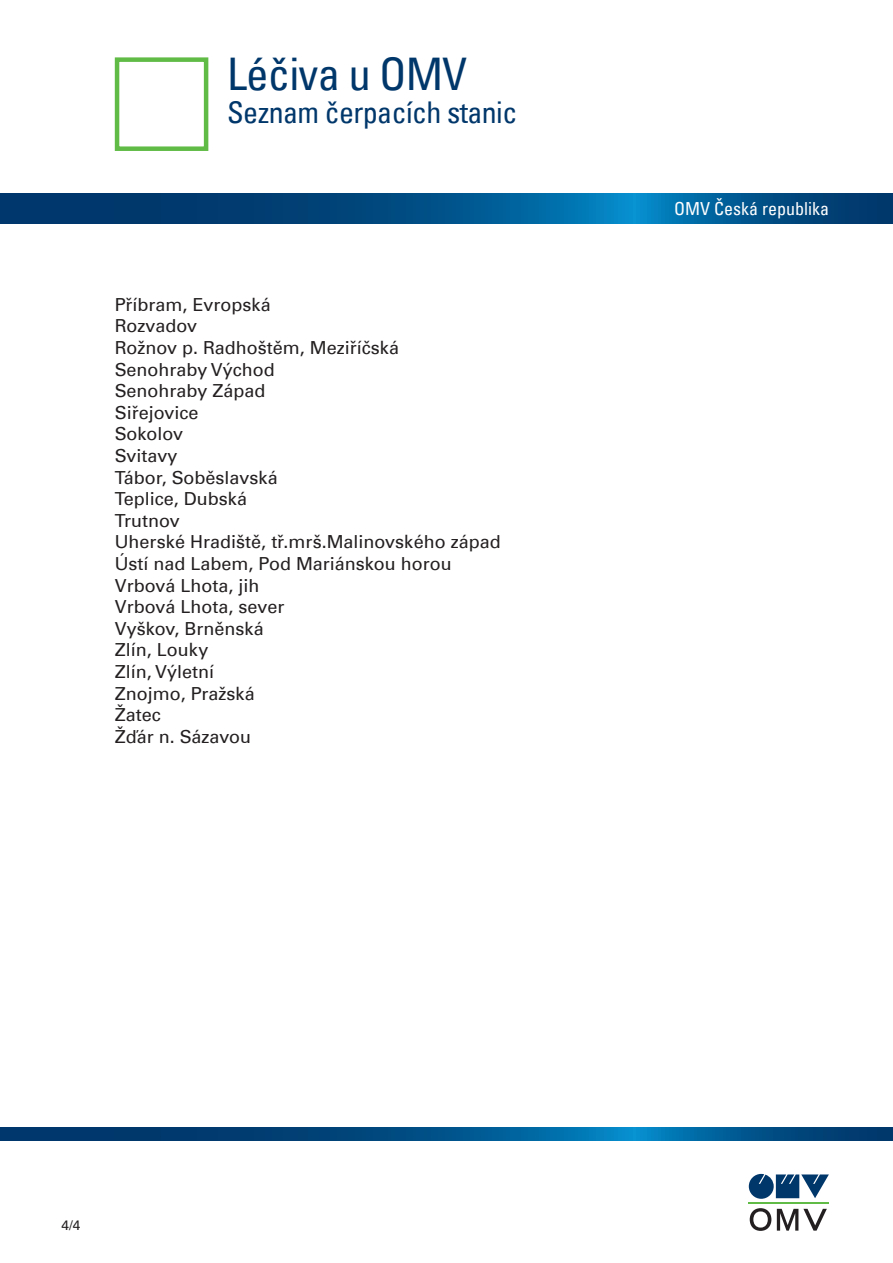
<style>
.page{position:relative;width:893px;height:1263px;background:#fff}
.page>*{position:absolute;margin:0;border:0;box-sizing:border-box;transform-origin:0 0}
.t1{font:condensed 45px "Univers Com 57";letter-spacing:-.02em;color:#00376b}
.t2{font:condensed 30px "Univers Com 57";letter-spacing:-.02em;color:#00376b}
.t3{font:18px "Univers Com 55 Roman";color:#231f20}
.t4{font:condensed 18px "Univers Com 57";color:#fff}
.t5{font:13.5px "Univers Com 55 Roman";color:#231f20}
</style>
<div class="page">
<hr style="left:749px;top:1202px;width:80px;height:2px;background:#60bb46">
<svg style="left:750px;top:1208px;width:21px;height:23px"></svg>
<svg style="left:777px;top:1209px;width:50px;height:21px"></svg>
<svg style="left:749px;top:1174px;width:80px;height:25px"></svg>
<div style="left:115px;top:57px;width:93px;height:94px;border:4px solid #60bb46"></div>
<svg style="left:0;top:193px;width:893px;height:30px;background:#004f86"></svg>
<svg style="left:0;top:1128px;width:893px;height:13px;background:#004f86"></svg>
<p class="t1" style="left:227px;top:45px;width:242px">Léčiva u OMV</p>
<p class="t2" style="left:227px;top:93px;width:292px">Seznam čerpacích stanic</p>
<p class="t3" style="left:115px;top:293px;width:158px">Příbram, Evropská</p>
<p class="t3" style="left:115px;top:315px;width:84px">Rozvadov</p>
<p class="t3" style="left:115px;top:337px;width:286px">Rožnov p. Radhoštěm, Meziříčská</p>
<p class="t3" style="left:115px;top:358px;width:161px">Senohraby Východ</p>
<p class="t3" style="left:115px;top:380px;width:152px">Senohraby Západ</p>
<p class="t3" style="left:115px;top:401px;width:85px">Siřejovice</p>
<p class="t3" style="left:115px;top:423px;width:70px">Sokolov</p>
<p class="t3" style="left:115px;top:445px;width:64px">Svitavy</p>
<p class="t3" style="left:115px;top:466px;width:164px">Tábor, Soběslavská</p>
<p class="t3" style="left:115px;top:488px;width:134px">Teplice, Dubská</p>
<p class="t3" style="left:115px;top:509px;width:66px">Trutnov</p>
<p class="t3" style="left:115px;top:531px;width:387px">Uherské Hradiště, tř.mrš.Malinovského západ</p>
<p class="t3" style="left:115px;top:553px;width:339px">Ústí nad Labem, Pod Mariánskou horou</p>
<p class="t3" style="left:115px;top:574px;width:146px">Vrbová Lhota, jih</p>
<p class="t3" style="left:115px;top:596px;width:171px">Vrbová Lhota, sever</p>
<p class="t3" style="left:115px;top:617px;width:150px">Vyškov, Brněnská</p>
<p class="t3" style="left:115px;top:639px;width:95px">Zlín, Louky</p>
<p class="t3" style="left:115px;top:661px;width:101px">Zlín, Výletní</p>
<p class="t3" style="left:115px;top:682px;width:142px">Znojmo, Pražská</p>
<p class="t3" style="left:115px;top:704px;width:48px">Žatec</p>
<p class="t3" style="left:115px;top:725px;width:138px">Žďár n. Sázavou</p>
<p class="t4" style="left:674px;top:197px;width:156px">OMV Česká republika</p>
<p class="t5" style="left:62px;top:1217px;width:20px">4/4</p>
</div>
